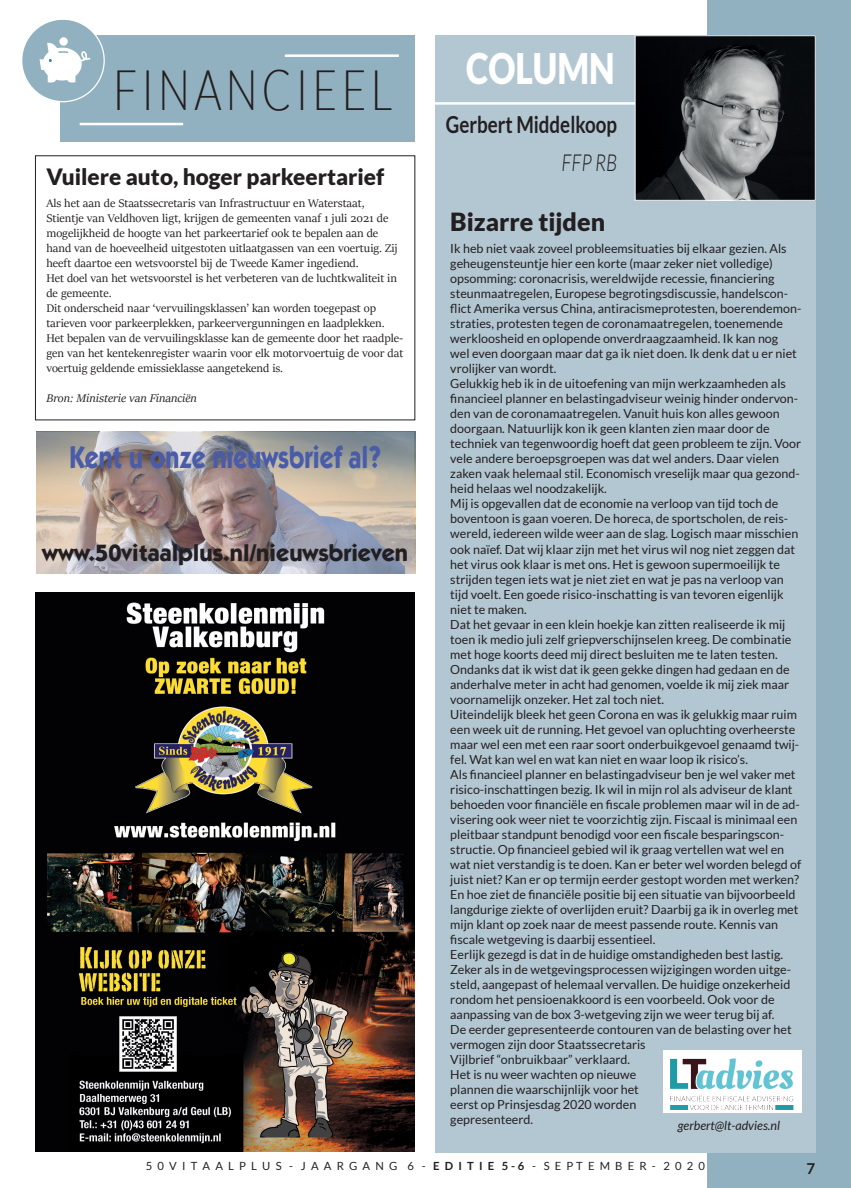
<style>
.page{position:relative;width:851px;height:1188px;background:#fff}
.page>*{position:absolute;margin:0;border:0;box-sizing:border-box;transform-origin:0 0}
.t1{font:300 56.25px "Lato";letter-spacing:.1em;color:#231f20;scale:.75 1}
.t2{font:900 42.25px "Lato";color:#fff;scale:.8 1}
.t3{font:700 31.25px "ITC Kabel Std";color:#485ca9;scale:.8 1}
.t4{font:900 25px "Lato";color:#231f20}
.t5{font:700 23.75px "ITC Kabel Std";color:#231f20}
.t6{font:700 23.5px "Lato";color:#231f20;scale:.8 1}
.t7{font:italic 300 23.5px "Lato";color:#231f20;scale:.8 1}
.t8{font:900 22.5px "Lato";color:#231f20}
.t9{font:700 15px "Lato";color:#231f20}
.t10{font:12.5px/15px "Lato";color:#231f20}
.t11{font:12.5px/15px "Sitka Display";color:#231f20}
.t12{font:italic 12.5px "Sitka Display";color:#231f20}
.t13{font:italic 12.5px "Lato";color:#231f20}
.t14{font:11.25px "Lato";color:#231f20}
.s1{font-weight:700}
</style>
<div class="page">
<div style="left:707px;top:0;width:143px;height:1187px;background:#92b1c0"></div>
<div style="left:435px;top:35px;width:380px;height:1117px;background:#b3c7d3"></div>
<hr style="left:435px;top:102px;width:200px;height:3px;background:#fff">
<img style="left:636px;top:37px;width:177px;height:161px">
<div style="left:634px;top:35px;width:181px;height:165px;border:1px solid #fff"></div>
<div style="left:662px;top:1049px;width:139px;height:62px;background:#fff"></div>
<img style="left:670px;top:1058px;width:123px;height:51px">
<svg style="left:36px;top:431px;width:377px;height:142px;background:#aaa09e"></svg>
<img style="left:36px;top:592px;width:379px;height:559px">
<div style="left:60px;top:35px;width:355px;height:107px;background:#92b1c0"></div>
<hr style="left:80px;top:123px;width:103px;height:2px;background:#fff">
<hr style="left:285px;top:54px;width:114px;height:3px;background:#fff">
<div style="left:22px;top:19px;width:82px;height:83px;background:#92b1c0;border-radius:50%"></div>
<div style="left:59px;top:37px;width:9px;height:9px;background:#fff;border-radius:50%"></div>
<svg style="left:40px;top:43px;width:50px;height:40px"></svg>
<h1 class="t1" style="left:113px;top:59px;width:374px">FINANCIEEL</h1>
<h3 class="t8" style="left:46px;top:163px;width:339px">Vuilere auto, hoger parkeertarief</h3>
<p class="t11" style="left:46px;top:195px;width:358px">Als het aan de Staatssecretaris van Infrastructuur en Waterstaat, Stientje van Veldhoven ligt, krijgen de gemeenten vanaf 1 juli 2021 de mogelijkheid de hoogte van het parkeertarief ook te bepalen aan de hand van de hoeveelheid uitgestoten uitlaatgassen van een voertuig. Zij heeft daartoe een wetsvoorstel bij de Tweede Kamer ingediend.<br>Het doel van het wetsvoorstel is het verbeteren van de luchtkwaliteit in de gemeente.<br>Dit onderscheid naar ‘vervuilingsklassen’ kan worden toegepast op tarieven voor parkeerplekken, parkeervergunningen en laadplekken.<br>Het bepalen van de vervuilingsklasse kan de gemeente door het raadple&shy;gen van het kentekenregister waarin voor elk motorvoertuig de voor dat voertuig geldende emissieklasse aangetekend is.</p>
<p class="t12" style="left:46px;top:389px;width:152px">Bron: Ministerie van Financiën</p>
<h3 class="t3" style="left:69px;top:438px;width:391px">Kent u onze nieuwsbrief al?</h3>
<h3 class="t5" style="left:42px;top:538px;width:367px">www.50vitaalplus.nl/nieuwsbrieven</h3>
<h2 class="t2" style="left:466px;top:44px;width:187px">COLUMN</h2>
<h3 class="t6" style="left:446px;top:111px;width:215px">Gerbert Middelkoop</h3>
<h3 class="t7" style="left:561px;top:149px;width:71px">FFP RB</h3>
<h3 class="t4" style="left:450px;top:207px;width:156px">Bizarre tijden</h3>
<p class="t10" style="left:450px;top:241px;width:352px">Ik heb niet vaak zoveel probleemsituaties bij elkaar gezien. Als geheugensteuntje hier een korte (maar zeker niet volledige) opsomming: coronacrisis, wereldwijde recessie, financiering steunmaatregelen, Europese begrotingsdiscussie, handelscon&shy;flict Amerika versus China, antiracismeprotesten, boerendemon&shy;straties, protesten tegen de coronamaatregelen, toenemende werkloosheid en oplopende onverdraagzaamheid. Ik kan nog<br>wel even doorgaan maar dat ga ik niet doen. Ik denk dat u er niet vrolijker van wordt.<br>Gelukkig heb ik in de uitoefening van mijn werkzaamheden als financieel planner en belastingadviseur weinig hinder ondervon&shy;den van de coronamaatregelen. Vanuit huis kon alles gewoon doorgaan. Natuurlijk kon ik geen klanten zien maar door de techniek van tegenwoordig hoeft dat geen probleem te zijn. Voor vele andere beroepsgroepen was dat wel anders. Daar vielen zaken vaak helemaal stil. Economisch vreselijk maar qua gezond&shy;heid helaas wel noodzakelijk.<br>Mij is opgevallen dat de economie na verloop van tijd toch de boventoon is gaan voeren. De horeca, de sportscholen, de reis&shy;wereld, iedereen wilde weer aan de slag. Logisch maar misschien ook naïef. Dat wij klaar zijn met het virus wil nog niet zeggen dat het virus ook klaar is met ons. Het is gewoon supermoeilijk te strijden tegen iets wat je niet ziet en wat je pas na verloop van tijd voelt. Een goede risico-inschatting is van tevoren eigenlijk niet te maken.<br>Dat het gevaar in een klein hoekje kan zitten realiseerde ik mij toen ik medio juli zelf griepverschijnselen kreeg. De combinatie met hoge koorts deed mij direct besluiten me te laten testen.<br>Ondanks dat ik wist dat ik geen gekke dingen had gedaan en de anderhalve meter in acht had genomen, voelde ik mij ziek maar voornamelijk onzeker. Het zal toch niet.<br>Uiteindelijk bleek het geen Corona en was ik gelukkig maar ruim een week uit de running. Het gevoel van opluchting overheerste maar wel een met een raar soort onderbuikgevoel genaamd twij&shy;fel. Wat kan wel en wat kan niet en waar loop ik risico’s.<br>Als financieel planner en belastingadviseur ben je wel vaker met risico-inschattingen bezig. Ik wil in mijn rol als adviseur de klant behoeden voor financiële en fiscale problemen maar wil in de ad&shy;visering ook weer niet te voorzichtig zijn. Fiscaal is minimaal een pleitbaar standpunt benodigd voor een fiscale besparingscon&shy;structie. Op financieel gebied wil ik graag vertellen wat wel en wat niet verstandig is te doen. Kan er beter wel worden belegd of juist niet? Kan er op termijn eerder gestopt worden met werken?<br>En hoe ziet de financiële positie bij een situatie van bijvoorbeeld langdurige ziekte of overlijden eruit? Daarbij ga ik in overleg met mijn klant op zoek naar de meest passende route. Kennis van fiscale wetgeving is daarbij essentieel.<br>Eerlijk gezegd is dat in de huidige omstandigheden best lastig.<br>Zeker als in de wetgevingsprocessen wijzigingen worden uitge&shy;steld, aangepast of helemaal vervallen. De huidige onzekerheid rondom het pensioenakkoord is een voorbeeld. Ook voor de aanpassing van de box 3-wetgeving zijn we weer terug bij af.<br>De eerder gepresenteerde contouren van de belasting over het vermogen zijn door Staatssecretaris<br>Vijlbrief “onbruikbaar” verklaard.<br>Het is nu weer wachten op nieuwe<br>plannen die waarschijnlijk voor het<br>eerst op Prinsjesdag 2020 worden<br>gepresenteerd.</p>
<p class="t13" style="left:677px;top:1117px;width:104px">gerbert@lt-advies.nl</p>
<p class="t14" style="left:146px;top:1159px;width:560px">5 0 V I T A A L P L U S - J A A R G A N G 6 - <span class="s1">E D I T I E 5- 6</span> - S E P T E M B E R - 2 0 2 0</p>
<p class="t9" style="left:806px;top:1159px;width:10px">7</p>
</div>
